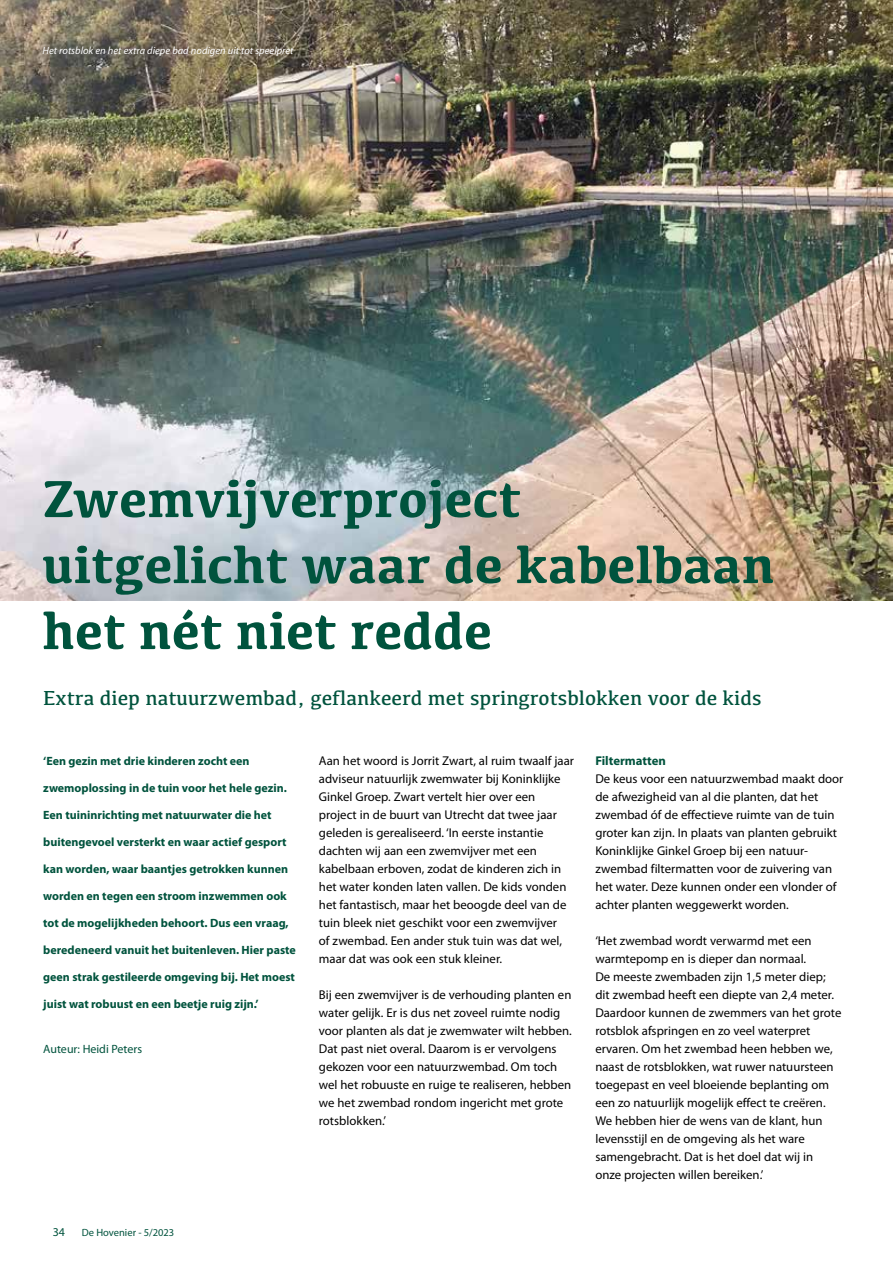
<style>
.page{position:relative;width:893px;height:1263px;background:#fff}
.page>*{position:absolute;margin:0;border:0;box-sizing:border-box;transform-origin:0 0}
.t1{font:700 54px/66px "Kefa";color:#00533d}
.t2{font:21px "Kefa";color:#00533d}
.t3{font:12.75px/18px "Myriad Pro";color:#000}
.t4{font:700 12.75px "Myriad Pro";color:#00533d}
.t5{font:700 12px "Myriad Pro";color:#00533d}
.t6{font:12px "Myriad Pro";color:#00533d}
.t7{font:italic 10.5px "Myriad Pro";color:#fff}
.t8{font:10.5px "Myriad Pro";color:#00533d}
</style>
<div class="page">
<img style="left:0;top:0;width:893px;height:600px">
<p class="t7" style="left:43px;top:44px;width:253px">Het rotsblok en het extra diepe bad nodigen uit tot speelpret</p>
<h1 class="t1" style="left:43px;top:463px;width:734px">Zwemvijverproject uitgelicht waar de kabelbaan het nét niet redde</h1>
<h2 class="t2" style="left:43px;top:685px;width:720px">Extra diep natuurzwembad, geflankeerd met springrotsblokken voor de kids</h2>
<p class="t5" style="left:43px;top:753px;width:208px">‘Een gezin met drie kinderen zocht een</p>
<p class="t5" style="left:43px;top:780px;width:245px">zwemoplossing in de tuin voor het hele gezin.</p>
<p class="t5" style="left:43px;top:807px;width:230px">Een tuininrichting met natuurwater die het</p>
<p class="t5" style="left:43px;top:834px;width:245px">buitengevoel versterkt en waar actief gesport</p>
<p class="t5" style="left:43px;top:861px;width:246px">kan worden, waar baantjes getrokken kunnen</p>
<p class="t5" style="left:43px;top:888px;width:245px">worden en tegen een stroom inzwemmen ook</p>
<p class="t5" style="left:43px;top:915px;width:247px">tot de mogelijkheden behoort. Dus een vraag,</p>
<p class="t5" style="left:43px;top:942px;width:254px">beredeneerd vanuit het buitenleven. Hier paste</p>
<p class="t5" style="left:43px;top:969px;width:253px">geen strak gestileerde omgeving bij. Het moest</p>
<p class="t5" style="left:43px;top:996px;width:217px">juist wat robuust en een beetje ruig zijn.’</p>
<p class="t6" style="left:43px;top:1042px;width:100px">Auteur: Heidi Peters</p>
<p class="t6" style="left:53px;top:1224px;width:14px">34</p>
<p class="t8" style="left:82px;top:1226px;width:94px">De Hovenier - 5/2023</p>
<p class="t3" style="left:319px;top:752px;width:257px">Aan het woord is Jorrit Zwart, al ruim twaalf jaar adviseur natuurlijk zwemwater bij Koninklijke Ginkel Groep. Zwart vertelt hier over een project in de buurt van Utrecht dat twee jaar geleden is gerealiseerd. ‘In eerste instantie dachten wij aan een zwemvijver met een kabelbaan erboven, zodat de kinderen zich in het water konden laten vallen. De kids vonden het fantastisch, maar het beoogde deel van de tuin bleek niet geschikt voor een zwemvijver<br>of zwembad. Een ander stuk tuin was dat wel, maar dat was ook een stuk kleiner.</p>
<p class="t3" style="left:319px;top:986px;width:254px">Bij een zwemvijver is de verhouding planten en water gelijk. Er is dus net zoveel ruimte nodig voor planten als dat je zwemwater wilt hebben.<br>Dat past niet overal. Daarom is er vervolgens gekozen voor een natuurzwembad. Om toch wel het robuuste en ruige te realiseren, hebben we het zwembad rondom ingericht met grote rotsblokken.’</p>
<p class="t4" style="left:595px;top:752px;width:72px">Filtermatten</p>
<p class="t3" style="left:595px;top:770px;width:250px">De keus voor een natuurzwembad maakt door de afwezigheid van al die planten, dat het zwembad óf de effectieve ruimte van de tuin groter kan zijn. In plaats van planten gebruikt Koninklijke Ginkel Groep bij een natuur&shy;zwembad filtermatten voor de zuivering van het water. Deze kunnen onder een vlonder of achter planten weggewerkt worden.</p>
<p class="t3" style="left:595px;top:932px;width:248px">‘Het zwembad wordt verwarmd met een warmtepomp en is dieper dan normaal.<br>De meeste zwembaden zijn 1,5 meter diep; dit zwembad heeft een diepte van 2,4 meter.<br>Daardoor kunnen de zwemmers van het grote rotsblok afspringen en zo veel waterpret ervaren. Om het zwembad heen hebben we, naast de rotsblokken, wat ruwer natuursteen toegepast en veel bloeiende beplanting om een zo natuurlijk mogelijk effect te creëren.<br>We hebben hier de wens van de klant, hun levensstijl en de omgeving als het ware samengebracht. Dat is het doel dat wij in onze projecten willen bereiken.’</p>
</div>
